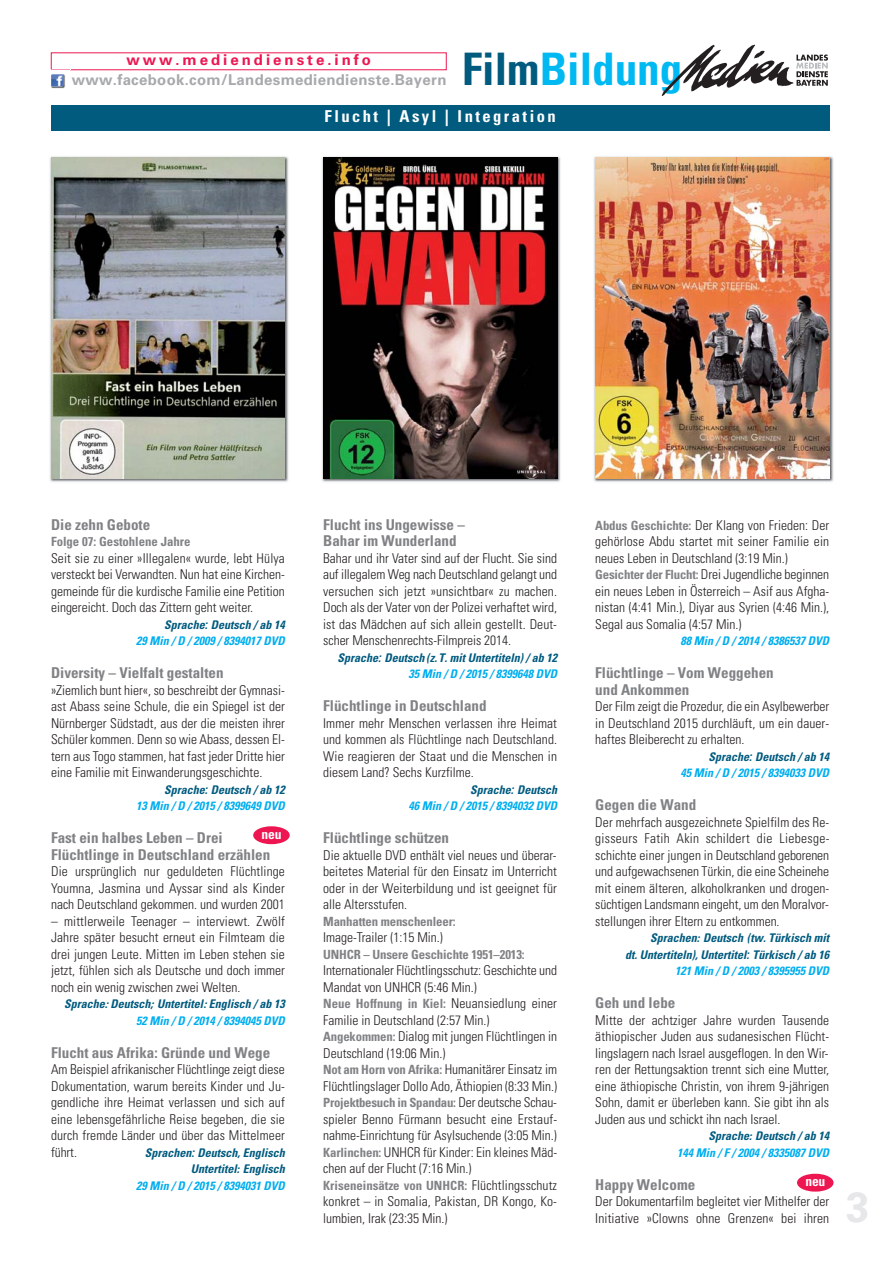
<style>
.page{position:relative;width:893px;height:1263px;background:#fff}
.page>*{position:absolute;margin:0;border:0;box-sizing:border-box;transform-origin:0 0}
.t1{font:700 condensed 45px "Univers";color:#00b9f2}
.t2{font:700 42px "Univers";color:#e6e7e8}
.t3{font:700 condensed 16.5px "Univers";letter-spacing:.15em;color:#fff}
.t4{font:700 condensed 15px/16.5px "Univers";color:#808285}
.t5{font:700 15px "Univers";letter-spacing:.02em;color:#a7a9ac}
.t6{font:700 15px "Univers";letter-spacing:.2em;color:#ed1651}
.t7{font:300 condensed 13.5px/16.5px "Univers";color:#231f20;text-align:justify}
.t8{font:700 condensed 13.5px "Univers";letter-spacing:-.01em;color:#fff}
.t9{font:700 condensed 12.75px "Univers";letter-spacing:-.01em;color:#808285}
.t10{font:italic 700 condensed 12px/16.5px "Univers";color:#005b7f;text-align:right}
.t11{font:italic 700 condensed 12px "Univers";color:#00aeef}
.s1{color:#005b7f}
.s2{font-weight:300;font-size:13.5px;color:#231f20}
.s3{font-weight:700;font-size:12.75px;color:#808285}
</style>
<div class="page">
<div style="left:51px;top:106px;width:778px;height:25px;background:#005b7f"></div>
<img style="left:661px;top:45px;width:133px;height:51px">
<svg style="left:796px;top:55px;width:32px;height:31px"></svg>
<img style="left:50px;top:69px;width:15px;height:20px">
<svg style="left:51px;top:69px;width:19px;height:17px"></svg>
<img style="left:50px;top:156px;width:239px;height:326px">
<img style="left:51px;top:157px;width:234px;height:321px">
<img style="left:322px;top:156px;width:239px;height:326px">
<img style="left:323px;top:157px;width:234px;height:321px">
<img style="left:594px;top:156px;width:240px;height:326px">
<img style="left:595px;top:157px;width:234px;height:321px">
<div style="left:253px;top:826px;width:37px;height:18px;background:#ed1651;border-radius:50%"></div>
<div style="left:797px;top:1174px;width:36px;height:17px;background:#ed1651;border-radius:50%"></div>
<h1 class="t1" style="left:462px;top:53px;width:221px"><span class="s1">Film</span>Bildung</h1>
<p class="t3" style="left:325px;top:111px;width:233px">Flucht | Asyl | Integration</p>
<p class="t6" style="left:126px;top:54px;width:246px">www.mediendienste.info</p>
<p class="t5" style="left:72px;top:74px;width:376px">www.facebook.com/Landesmediendienste.Bayern</p>
<p class="t4" style="left:51px;top:517px;width:101px">Die zehn Gebote</p>
<p class="t9" style="left:51px;top:537px;width:141px">Folge 07: Gestohlene Jahre</p>
<p class="t7" style="left:51px;top:551px;width:235px">Seit sie zu einer »Illegalen« wurde, lebt Hülya versteckt bei Verwandten. Nun hat eine Kirchen&shy;gemeinde für die kurdische Familie eine Petition eingereicht. Doch das Zittern geht weiter.</p>
<p class="t10" style="left:164px;top:617px;width:122px">Sprache.. Deutsch / ab 14</p>
<p class="t11" style="left:136px;top:636px;width:150px">29 Min / D / 2009 / 8394017 DVD</p>
<p class="t4" style="left:51px;top:666px;width:174px">Diversity – Vielfalt gestalten</p>
<p class="t7" style="left:51px;top:683px;width:235px">»Ziemlich bunt hier«, so beschreibt der Gymnasi&shy;ast Abass seine Schule, die ein Spiegel ist der Nürnberger Südstadt, aus der die meisten ihrer Schüler kommen. Denn so wie Abass, dessen El&shy;tern aus Togo stammen, hat fast jeder Dritte hier eine Familie mit Einwanderungsgeschichte.</p>
<p class="t10" style="left:164px;top:782px;width:122px">Sprache.. Deutsch / ab 12</p>
<p class="t11" style="left:136px;top:801px;width:150px">13 Min / D / 2015 / 8399649 DVD</p>
<p class="t4" style="left:51px;top:831px;width:221px">Fast ein halbes Leben – Drei<br>Flüchtlinge in Deutschland erzählen</p>
<p class="t7" style="left:51px;top:864px;width:235px">Die ursprünglich nur geduldeten Flüchtlinge Youmna, Jasmina und Ayssar sind als Kinder nach Deutschland gekommen. und wurden 2001</p>
<p class="t7" style="left:51px;top:914px;width:235px">– mittlerweile Teenager – interviewt. Zwölf Jahre später besucht erneut ein Filmteam die drei jungen Leute. Mitten im Leben stehen sie jetzt, fühlen sich als Deutsche und doch immer noch ein wenig zwischen zwei Welten.</p>
<p class="t10" style="left:64px;top:997px;width:222px">Sprache..Deutsch,. Untertitel..Englisch / ab 13</p>
<p class="t11" style="left:136px;top:1016px;width:150px">52 Min / D / 2014 / 8394045 DVD</p>
<p class="t4" style="left:51px;top:1045px;width:221px">Flucht aus Afrika: Gründe und Wege</p>
<p class="t7" style="left:51px;top:1062px;width:235px">Am Beispiel afrikanischer Flüchtlinge zeigt diese Dokumentation, warum bereits Kinder und Ju&shy;gendliche ihre Heimat verlassen und sich auf eine lebensgefährliche Reise begeben, die sie durch fremde Länder und über das Mittelmeer führt.</p>
<p class="t8" style="left:262px;top:829px;width:21px">neu</p>
<p class="t10" style="left:145px;top:1145px;width:142px">Sprachen.. Deutsch, Englisch<br>Untertitel.. Englisch</p>
<p class="t11" style="left:136px;top:1181px;width:150px">29 Min / D / 2015 / 8394031 DVD</p>
<p class="t4" style="left:323px;top:517px;width:143px">Flucht ins Ungewisse –<br>Bahar im Wunderland</p>
<p class="t7" style="left:323px;top:551px;width:235px">Bahar und ihr Vater sind auf der Flucht. Sie sind auf illegalem Weg nach Deutschland gelangt und versuchen sich jetzt »unsichtbar« zu machen.<br>Doch als der Vater von der Polizei verhaftet wird, ist das Mädchen auf sich allein gestellt. Deut&shy;scher Menschenrechts-Filmpreis 2014.</p>
<p class="t10" style="left:338px;top:650px;width:221px">Sprache.. Deutsch (z.T. mit Untertiteln) / ab 12</p>
<p class="t11" style="left:408px;top:669px;width:150px">35 Min / D / 2015 / 8399648 DVD</p>
<p class="t4" style="left:323px;top:699px;width:165px">Flüchtlinge in Deutschland</p>
<p class="t7" style="left:323px;top:716px;width:235px">Immer mehr Menschen verlassen ihre Heimat und kommen als Flüchtlinge nach Deutschland.<br>Wie reagieren der Staat und die Menschen in diesem Land? Sechs Kurzfilme.</p>
<p class="t10" style="left:470px;top:782px;width:88px">Sprache.. Deutsch</p>
<p class="t11" style="left:408px;top:801px;width:150px">46 Min / D / 2015 / 8394032 DVD</p>
<p class="t4" style="left:323px;top:831px;width:127px">Flüchtlinge schützen</p>
<p class="t7" style="left:323px;top:848px;width:235px">Die aktuelle DVD enthält viel neues und überar&shy;beitetes Material für den Einsatz im Unterricht oder in der Weiterbildung und ist geeignet für alle Altersstufen.</p>
<p class="t9" style="left:323px;top:916px;width:134px">Manhatten menschenleer:</p>
<p class="t7" style="left:323px;top:930px;width:121px">Image-Trailer (1:15 Min.)</p>
<p class="t9" style="left:323px;top:949px;width:203px">UNHCR – Unsere Geschichte 1951–2013:</p>
<p class="t7" style="left:323px;top:963px;width:235px">Internationaler Flüchtlingsschutz: Geschichte und<br>Mandat von UNHCR (5:46 Min.)</p>
<p class="t9" style="left:323px;top:999px;width:235px">Neue Hoffnung in Kiel: <span class="s2">Neuansiedlung einer</span></p>
<p class="t7" style="left:323px;top:1013px;width:235px;text-align:left">Familie in Deutschland (2:57 Min.)<br><span class="s3">Angekommen:</span> Dialog mit jungen Flüchtlingen in Deutschland (19:06 Min.)<br><span class="s3">Not am Horn von Afrika:</span> Humanitärer Einsatz im Flüchtlingslager Dollo Ado, Äthiopien (8:33 Min.)</p>
<p class="t9" style="left:323px;top:1098px;width:235px">Projektbesuch in Spandau: <span class="s2">Der deutsche Schau-</span></p>
<p class="t7" style="left:323px;top:1112px;width:235px">spieler Benno Fürmann besucht eine Erstauf&shy;nahme-Einrichtung für Asylsuchende (3:05 Min.)<br><span class="s3">Karlinchen:</span> UNHCR für Kinder: Ein kleines Mäd&shy;chen auf der Flucht (7:16 Min.)</p>
<p class="t9" style="left:323px;top:1180px;width:235px">Kriseneinsätze von UNHCR: <span class="s2">Flüchtlingsschutz</span></p>
<p class="t7" style="left:323px;top:1194px;width:235px">konkret – in Somalia, Pakistan, DR Kongo, Ko&shy;lumbien, Irak (23:35 Min.)</p>
<p class="t7" style="left:595px;top:518px;width:235px;text-align:left"><span class="s3">Abdus Geschichte:</span> Der Klang von Frieden: Der gehörlose Abdu startet mit seiner Familie ein neues Leben in Deutschland (3:19 Min.)<br><span class="s3">Gesichter der Flucht:</span> Drei Jugendliche beginnen ein neues Leben in Österreich – Asif aus Afgha&shy;nistan (4:41 Min.), Diyar aus Syrien (4:46 Min.), Segal aus Somalia (4:57 Min.)</p>
<p class="t11" style="left:681px;top:636px;width:150px">88 Min / D / 2014 / 8386537 DVD</p>
<p class="t4" style="left:595px;top:666px;width:180px">Flüchtlinge – Vom Weggehen und Ankommen</p>
<p class="t7" style="left:595px;top:699px;width:235px">Der Film zeigt die Prozedur, die ein Asylbewerber in Deutschland 2015 durchläuft, um ein dauer&shy;haftes Bleiberecht zu erhalten.</p>
<p class="t10" style="left:708px;top:749px;width:122px">Sprache.. Deutsch / ab 14</p>
<p class="t11" style="left:681px;top:768px;width:150px">45 Min / D / 2015 / 8394033 DVD</p>
<p class="t4" style="left:595px;top:798px;width:102px">Gegen die Wand</p>
<p class="t7" style="left:595px;top:815px;width:236px">Der mehrfach ausgezeichnete Spielfilm des Re&shy;gisseurs Fatih Akin schildert die Liebesge&shy;schichte einer jungen in Deutschland geborenen und aufgewachsenen Türkin, die eine Scheinehe mit einem älteren, alkoholkranken und drogen&shy;süchtigen Landsmann eingeht, um den Moralvor&shy;stellungen ihrer Eltern zu entkommen.</p>
<p class="t10" style="left:625px;top:931px;width:206px">Sprachen.. Deutsch (tw. Türkisch mit<br>dt. Untertiteln), Untertitel.. Türkisch / ab 16</p>
<p class="t11" style="left:675px;top:966px;width:155px">121 Min / D / 2003 / 8395955 DVD</p>
<p class="t4" style="left:595px;top:996px;width:81px">Geh und lebe</p>
<p class="t7" style="left:595px;top:1013px;width:235px">Mitte der achtziger Jahre wurden Tausende äthiopischer Juden aus sudanesischen Flücht&shy;lingslagern nach Israel ausgeflogen. In den Wir&shy;ren der Rettungsaktion trennt sich eine Mutter, eine äthiopische Christin, von ihrem 9-jährigen Sohn, damit er überleben kann. Sie gibt ihn als Juden aus und schickt ihn nach Israel.</p>
<p class="t10" style="left:708px;top:1129px;width:122px">Sprache.. Deutsch / ab 14</p>
<p class="t11" style="left:677px;top:1148px;width:153px">144 Min / F / 2004 / 8335087 DVD</p>
<p class="t4" style="left:595px;top:1177px;width:101px">Happy Welcome</p>
<p class="t7" style="left:595px;top:1194px;width:235px">Der Dokumentarfilm begleitet vier Mithelfer der<br>Initiative »Clowns ohne Grenzen« bei ihren</p>
<p class="t8" style="left:805px;top:1176px;width:21px">neu</p>
<h2 class="t2" style="left:846px;top:1192px;width:25px">3</h2>
</div>
